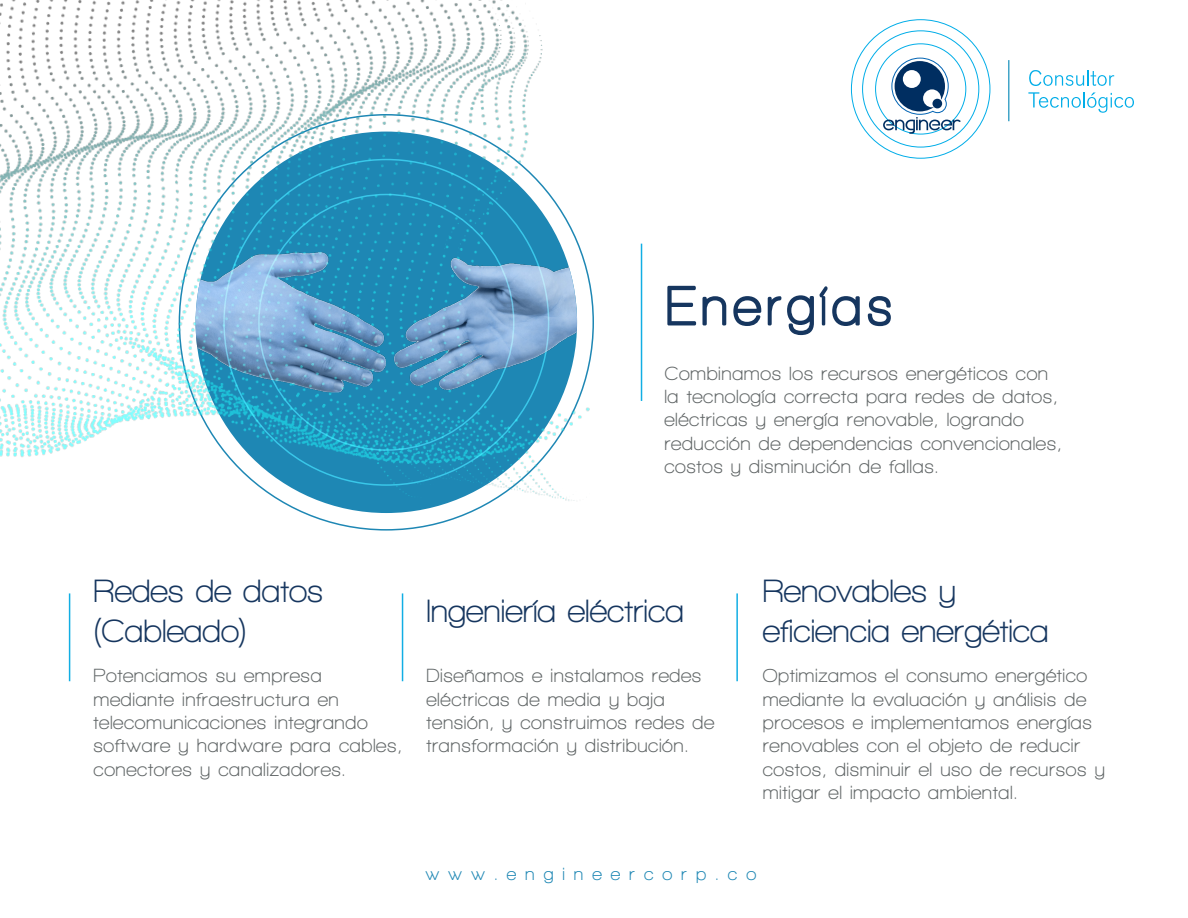
<style>
.page{position:relative;width:1188px;height:918px;background:#fff}
.page>*{position:absolute;margin:0;border:0;box-sizing:border-box;transform-origin:0 0}
.t1{font:58.5px "Walkway Rounded";letter-spacing:.1em;color:#16365f}
.t2{font:700 33px/39.6px "Walkway";color:#16365f}
.t3{font:700 19.5px/23.4px "Walkway";letter-spacing:.03em;color:#616667}
.t4{font:700 18px "Walkway";letter-spacing:.5em;color:#1e87b4}
</style>
<div class="page">
<svg style="left:862px;top:30px;width:117px;height:117px"></svg>
<div style="left:895px;top:61px;width:50px;height:50px;background:#002e61;border-radius:50%"></div>
<div style="left:903px;top:70px;width:18px;height:18px;background:#fff;border-radius:50%"></div>
<div style="left:923px;top:89px;width:18px;height:18px;background:#fff;border-radius:50%"></div>
<div style="left:932px;top:99px;width:10px;height:9px;background:#002e61;border-radius:50%"></div>
<hr style="left:1008px;top:60px;width:1px;height:61px;background:#0085b5">
<svg style="left:1029px;top:70px;width:85px;height:16px"></svg>
<svg style="left:1028px;top:92px;width:106px;height:21px"></svg>
<img style="left:0;top:0;width:643px;height:622px">
<hr style="left:402px;top:593px;width:1px;height:88px;background:#11aee4">
<hr style="left:69px;top:593px;width:1px;height:88px;background:#11aee4">
<hr style="left:736px;top:593px;width:2px;height:88px;background:#11aee4">
<hr style="left:641px;top:244px;width:1px;height:157px;background:#11aee4">
<div style="left:196px;top:132px;width:381px;height:381px;background:#1e87b4;border-radius:50%"></div>
<img style="left:196px;top:252px;width:381px;height:140px">
<p class="t1" style="left:664px;top:274px;width:227px">Energías</p>
<p class="t2" style="left:94px;top:571px;width:231px">Redes de datos (Cableado)</p>
<p class="t3" style="left:664px;top:361px;width:399px">Combinamos los recursos energéticos con la tecnología correcta para redes de datos, eléctricas y energía renovable, logrando reducción de dependencias convencionales, costos y disminución de fallas.</p>
<p class="t2" style="left:426px;top:591px;width:259px">Ingeniería eléctrica</p>
<p class="t2" style="left:763px;top:571px;width:288px">Renovables y eficiencia energética</p>
<p class="t3" style="left:94px;top:664px;width:310px">Potenciamos su empresa mediante infraestructura en telecomunicaciones integrando software y hardware para cables, conectores y canalizadores.</p>
<p class="t3" style="left:426px;top:664px;width:289px">Diseñamos e instalamos redes eléctricas de media y baja tensión, y construimos redes de transformación y distribución.</p>
<p class="t3" style="left:763px;top:664px;width:344px">Optimizamos el consumo energético mediante la evaluación y análisis de procesos e implementamos energías renovables con el objeto de reducir costos, disminuir el uso de recursos y mitigar el impacto ambiental.</p>
<p class="t4" style="left:425px;top:864px;width:332px">www.engineercorp.co</p>
</div>
